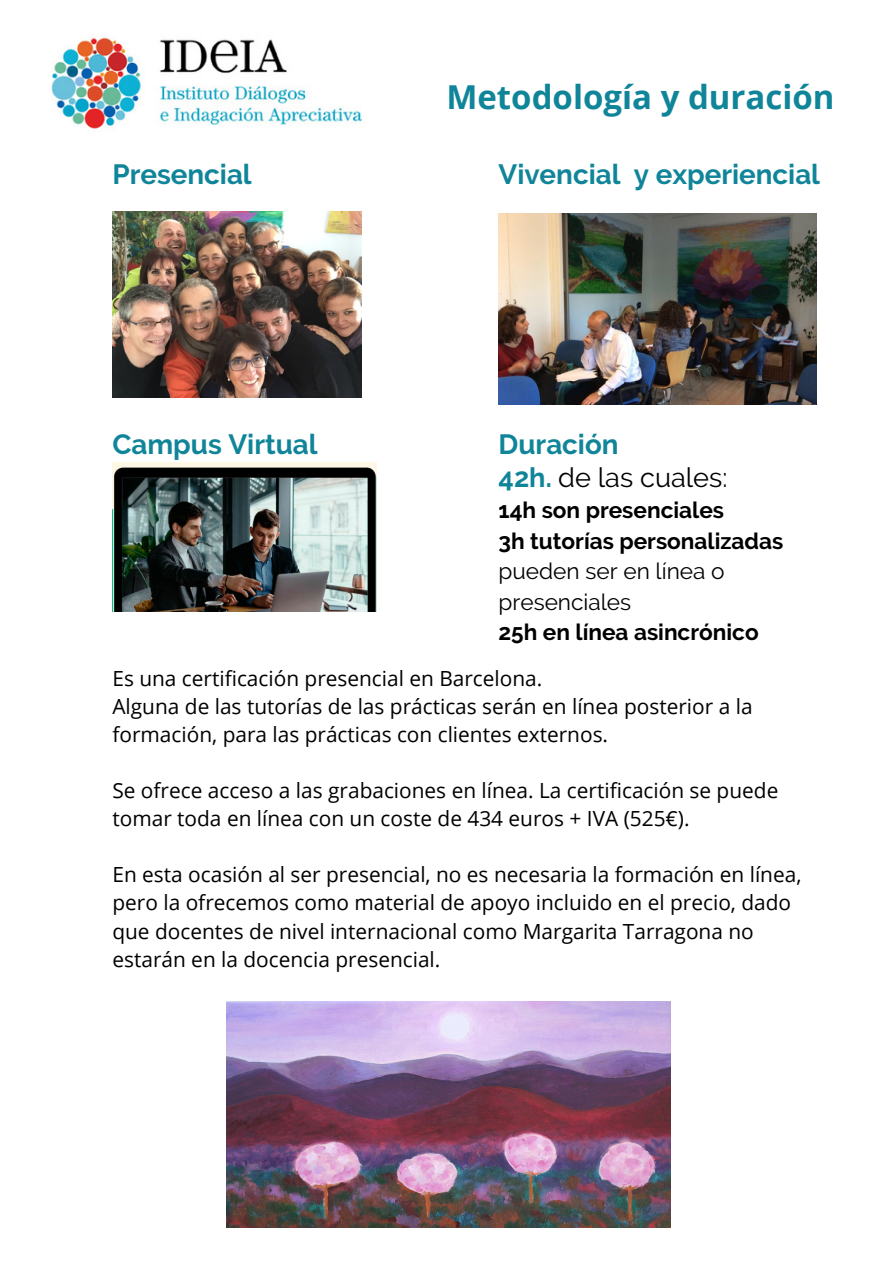
<style>
.page{position:relative;width:893px;height:1264px;background:#fff}
.page>*{position:absolute;margin:0;border:0;box-sizing:border-box;transform-origin:0 0}
.t1{font:700 33px "Open Sans";color:#108599}
.t2{font:700 27.75px "Raleway";color:#108599}
.t3{font:27.15px "Raleway";color:#000}
.t4{font:22.65px/30.3px "Raleway";color:#000}
.t5{font:700 22.65px "Raleway";color:#000}
.t6{font:20.85px/28px "Open Sans";color:#000}
.s1{font-weight:700;color:#108599}
.s2{font-weight:700}
</style>
<div class="page">
<img style="left:112px;top:462px;width:265px;height:149px">
<img style="left:52px;top:37px;width:309px;height:92px">
<img style="left:226px;top:1001px;width:444px;height:226px">
<img style="left:112px;top:211px;width:249px;height:187px">
<img style="left:498px;top:214px;width:318px;height:190px">
<p class="t1" style="left:446px;top:73px;width:389px">Metodología y duración</p>
<p class="t2" style="left:112px;top:157px;width:141px">Presencial</p>
<p class="t2" style="left:498px;top:157px;width:323px">Vivencial y experiencial</p>
<p class="t2" style="left:112px;top:428px;width:207px">Campus Virtual</p>
<p class="t2" style="left:498px;top:428px;width:122px">Duración</p>
<p class="t3" style="left:498px;top:461px;width:230px"><span class="s1">42h.</span> de las cuales:</p>
<p class="t5" style="left:498px;top:497px;width:227px">14h son presenciales</p>
<p class="t4" style="left:498px;top:525px;width:286px"><span class="s2">3h tutorías personalizadas </span>pueden ser en línea o presenciales</p>
<p class="t5" style="left:498px;top:618px;width:261px">25h en línea asincrónico</p>
<p class="t6" style="left:112px;top:663px;width:431px">Es una certificación presencial en Barcelona.</p>
<p class="t6" style="left:112px;top:691px;width:641px">Alguna de las tutorías de las prácticas serán en línea posterior a la formación, para las prácticas con clientes externos.</p>
<p class="t6" style="left:112px;top:775px;width:667px">Se ofrece acceso a las grabaciones en línea. La certificación se puede tomar toda en línea con un coste de 434 euros + IVA (525€).</p>
<p class="t6" style="left:112px;top:860px;width:690px">En esta ocasión al ser presencial, no es necesaria la formación en línea, pero la ofrecemos como material de apoyo incluido en el precio, dado que docentes de nivel internacional como Margarita Tarragona no estarán en la docencia presencial.</p>
</div>
